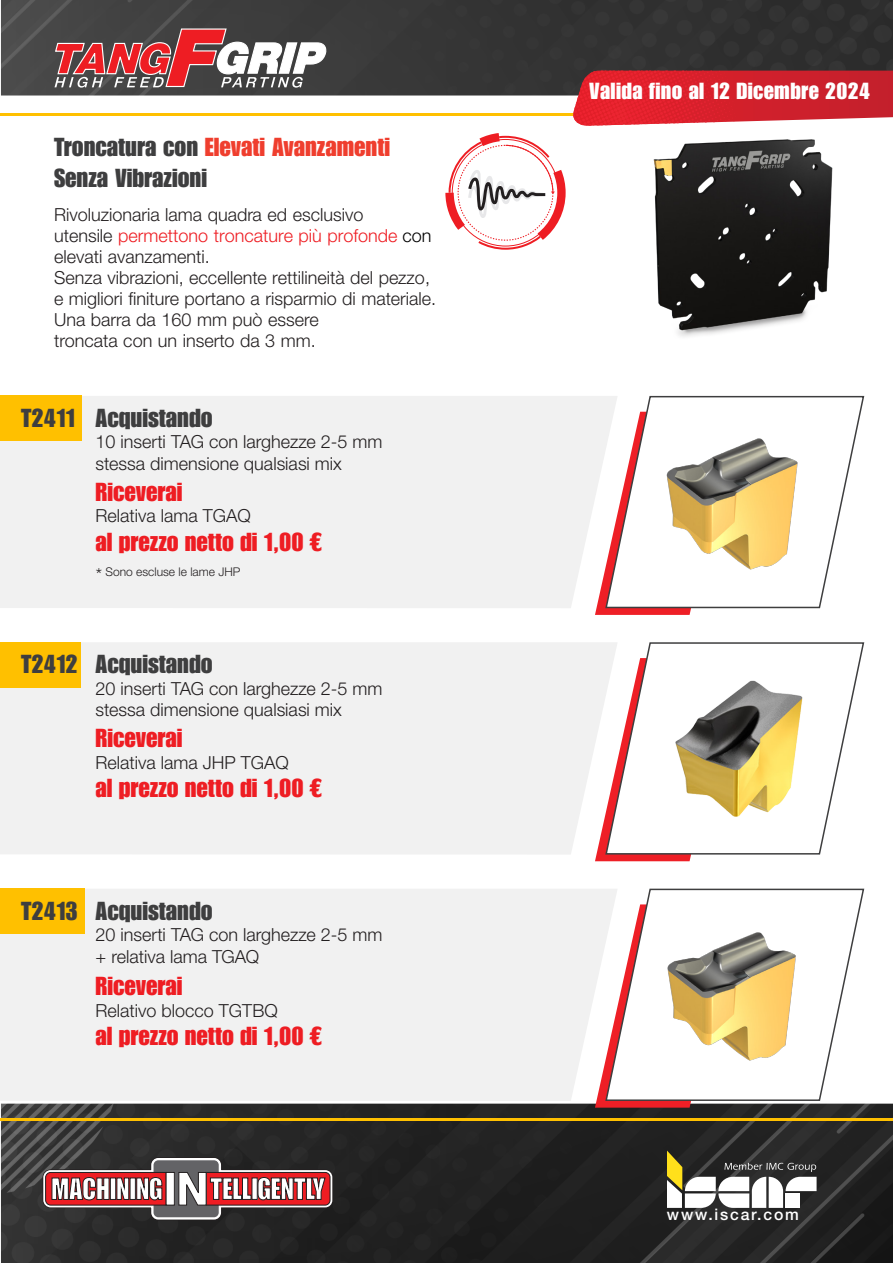
<style>
.page{position:relative;width:893px;height:1263px;background:#fff}
.page>*{position:absolute;margin:0;border:0;box-sizing:border-box;transform-origin:0 0}
.t1{font:25.5px/30.6px "Impact LT Std";color:#3e3e3f}
.t2{font:25.5px "Impact LT Std";color:#ee1d23}
.t3{font:22.8px "Impact LT Std";letter-spacing:.015em;color:#fff}
.t4{font:300 18px/21px "Helvetica Neue LTW1 G";color:#231f20}
.t5{font:500 15.9px "Helvetica Neue LT Std";letter-spacing:.115em;color:#fff}
.t6{font:300 12px "Helvetica Neue LTW1 G";color:#231f20}
.s1{color:#ef3e2e}
.s2{color:#ee1d23}
.s3{color:#000}
.s4{font-size:18px}
</style>
<div class="page">
<img style="left:1px;top:0;width:892px;height:1263px">
<svg style="left:667px;top:1150px;width:150px;height:58px"></svg>
<svg style="left:43px;top:1157px;width:290px;height:63px"></svg>
<hr style="left:0;top:1118px;width:893px;height:3px;background:#ffc000">
<hr style="left:0;top:113px;width:893px;height:2px;background:#ffc000">
<svg style="left:573px;top:71px;width:320px;height:55px;background:#d32530"></svg>
<svg style="left:595px;top:608px;width:140px;height:7px"></svg>
<svg style="left:595px;top:854px;width:140px;height:7px"></svg>
<svg style="left:595px;top:1101px;width:140px;height:7px"></svg>
<div style="left:0;top:889px;width:604px;height:212px;background:#f1f1f1"></div>
<div style="left:0;top:642px;width:604px;height:212px;background:#f1f1f1"></div>
<div style="left:0;top:396px;width:604px;height:212px;background:#f1f1f1"></div>
<svg style="left:604px;top:888px;width:261px;height:214px"></svg>
<svg style="left:604px;top:641px;width:261px;height:214px"></svg>
<svg style="left:604px;top:395px;width:261px;height:214px"></svg>
<img style="left:586px;top:121px;width:307px;height:253px">
<svg style="left:444px;top:132px;width:123px;height:119px"></svg>
<svg style="left:55px;top:28px;width:271px;height:60px"></svg>
<div style="left:0;top:642px;width:81px;height:45px;background:#ffc000"></div>
<div style="left:0;top:889px;width:85px;height:45px;background:#ffc000"></div>
<div style="left:0;top:396px;width:82px;height:45px;background:#ffc000"></div>
<h1 class="t1" style="left:54px;top:132px;width:338px">Troncatura con <span class="s1">Elevati Avanzamenti<br></span>Senza Vibrazioni</h1>
<p class="t4" style="left:54px;top:204px;width:384px">Rivoluzionaria lama quadra ed esclusivo<br>utensile <span class="s2">permettono troncature più profonde</span> <span class="s3">con </span>elevati avanzamenti.<br>Senza vibrazioni, eccellente rettilineità del pezzo, e migliori finiture portano a risparmio di materiale.<br>Una barra da 160 mm può essere<br>troncata con un inserto da 3 mm.</p>
<h1 class="t1" style="left:21px;top:402px;width:58px">T2347</h1>
<h1 class="t1" style="left:44px;top:402px;width:33px">411</h1>
<h1 class="t1" style="left:96px;top:402px;width:119px">Acquistando</h1>
<p class="t4" style="left:96px;top:431px;width:288px;line-height:21.6px">10 inserti TAG con larghezze 2-5 mm stessa dimensione qualsiasi mix</p>
<h1 class="t2" style="left:96px;top:477px;width:88px">Riceverai</h1>
<p class="t4" style="left:96px;top:505px;width:157px">Relativa lama TGAQ</p>
<h1 class="t2" style="left:96px;top:527px;width:228px">al prezzo netto di 1,00 €</h1>
<p class="t6" style="left:96px;top:565px;width:146px"><span class="s4">*</span> Sono escluse le lame JHP</p>
<h1 class="t1" style="left:21px;top:648px;width:58px">T2412</h1>
<h1 class="t1" style="left:96px;top:649px;width:119px">Acquistando</h1>
<p class="t4" style="left:96px;top:677px;width:288px;line-height:21.6px">20 inserti TAG con larghezze 2-5 mm stessa dimensione qualsiasi mix</p>
<h1 class="t2" style="left:96px;top:723px;width:88px">Riceverai</h1>
<p class="t4" style="left:96px;top:752px;width:195px">Relativa lama JHP TGAQ</p>
<h1 class="t2" style="left:96px;top:773px;width:228px">al prezzo netto di 1,00 €</h1>
<h1 class="t1" style="left:21px;top:895px;width:58px">T2413</h1>
<h1 class="t1" style="left:96px;top:895px;width:119px">Acquistando</h1>
<p class="t4" style="left:96px;top:924px;width:288px;line-height:21.6px">20 inserti TAG con larghezze 2-5 mm + relativa lama TGAQ</p>
<h1 class="t2" style="left:96px;top:971px;width:88px">Riceverai</h1>
<p class="t4" style="left:96px;top:1000px;width:184px">Relativo blocco TGTBQ</p>
<h1 class="t2" style="left:96px;top:1021px;width:228px">al prezzo netto di 1,00 €</h1>
<p class="t3" style="left:589px;top:78px;width:282px">Valida fino al 12 Dicembre 2024</p>
<p class="t5" style="left:667px;top:1205px;width:133px">www.iscar.com</p>
</div>
